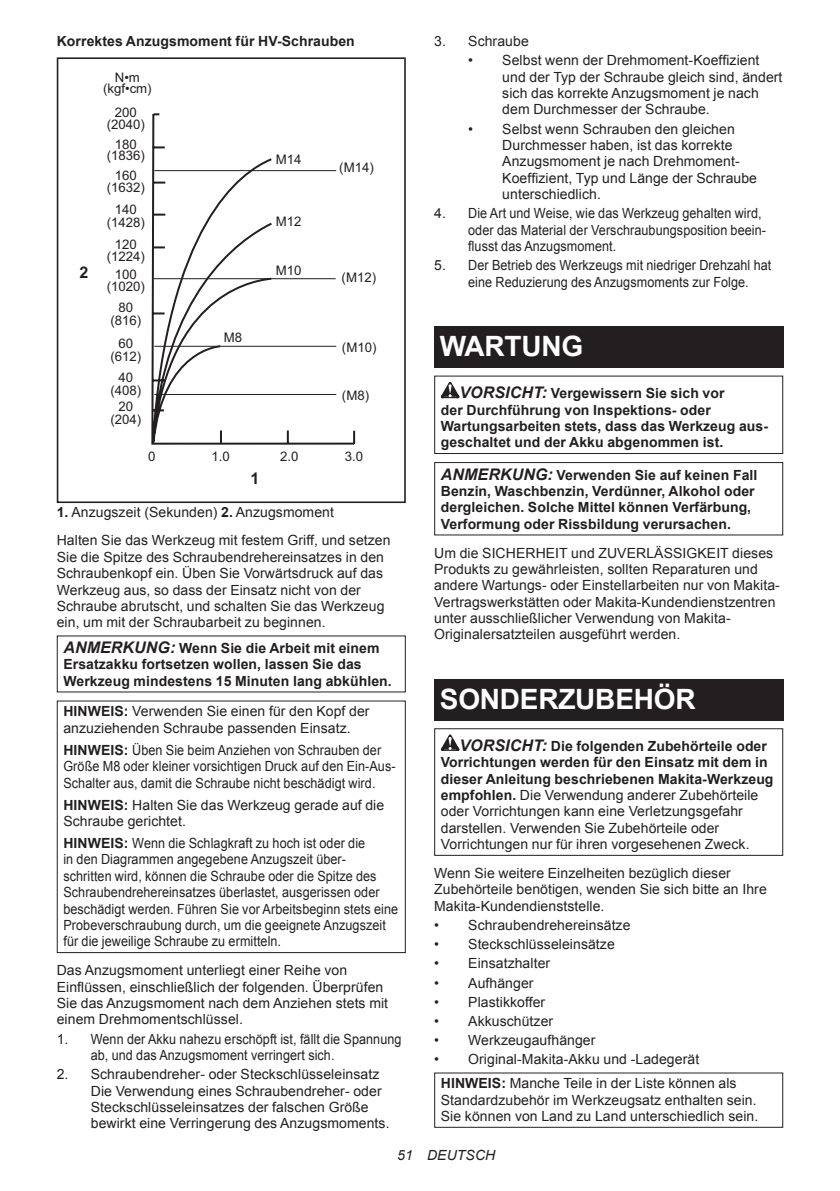
<style>
.page{position:relative;width:840px;height:1191px;background:#fff}
.page>*{position:absolute;margin:0;border:0;box-sizing:border-box;transform-origin:0 0}
.t1{font:700 28px "Arial";letter-spacing:-.01em;color:#fff}
.t2{font:700 16px "Arial";color:#231f20}
.t3{font:14px/16.4px "Arial";letter-spacing:.005em;color:#231f20}
.t4{font:14px/16.4px "Arial";letter-spacing:.005em;color:#231f20;scale:.9 1}
.t5{font:700 14px/16.4px "Arial";letter-spacing:.005em;color:#231f20}
.t6{font:italic 14px "Arial";letter-spacing:.005em;color:#231f20}
.t7{font:13.2px/12.4px "Arial";color:#231f20;text-align:center}
.s1{font-weight:700}
.s2{font-style:italic;font-size:16px}
.s3{font-weight:700;font-style:italic;font-size:16px}
</style>
<div class="page">
<div style="left:57px;top:57px;width:348px;height:446px;border:2px solid #231f20"></div>
<svg style="left:151px;top:113px;width:205px;height:332px"></svg>
<hr style="left:154px;top:170px;width:182px;height:1px;background:#231f20">
<hr style="left:154px;top:278px;width:181px;height:1px;background:#231f20">
<hr style="left:154px;top:346px;width:182px;height:1px;background:#231f20">
<hr style="left:154px;top:394px;width:182px;height:1px;background:#231f20">
<div style="left:57px;top:700px;width:348px;height:253px;border:1px solid #231f20"></div>
<div style="left:434px;top:326px;width:348px;height:41px;background:#231f20"></div>
<svg style="left:440px;top:382px;width:19px;height:16px"></svg>
<div style="left:434px;top:375px;width:348px;height:79px;border:1px solid #231f20"></div>
<div style="left:434px;top:462px;width:348px;height:73px;border:1px solid #231f20"></div>
<div style="left:434px;top:679px;width:348px;height:41px;background:#231f20"></div>
<svg style="left:440px;top:734px;width:19px;height:17px"></svg>
<div style="left:434px;top:728px;width:348px;height:128px;border:1px solid #231f20"></div>
<p class="t5" style="left:57px;top:33px;width:299px">Korrektes Anzugsmoment für HV-Schrauben</p>
<p class="t7" style="left:103px;top:73px;width:50px;line-height:10.6px">N•m (kgf•cm)</p>
<p class="t2" style="left:79px;top:261px;width:10px">2</p>
<p class="t7" style="left:107px;top:106px;width:40px">200 (2040)</p>
<p class="t7" style="left:107px;top:139px;width:40px;line-height:11.2px">180 (1836)</p>
<p class="t7" style="left:107px;top:169px;width:40px">160 (1632)</p>
<p class="t7" style="left:107px;top:203px;width:40px;line-height:13px">140 (1428)</p>
<p class="t7" style="left:107px;top:238px;width:40px;line-height:11.8px">120 (1224)</p>
<p class="t7" style="left:107px;top:268px;width:40px">100 (1020)</p>
<p class="t7" style="left:110px;top:301px;width:32px">80 (816)</p>
<p class="t7" style="left:110px;top:338px;width:32px">60 (612)</p>
<p class="t7" style="left:110px;top:371px;width:32px">40 (408)</p>
<p class="t7" style="left:110px;top:400px;width:32px;line-height:13px">20 (204)</p>
<p class="t7" style="left:148px;top:450px;width:9px">0</p>
<p class="t7" style="left:224px;top:331px;width:20px">M8</p>
<p class="t7" style="left:276px;top:153px;width:27px">M14</p>
<p class="t7" style="left:276px;top:215px;width:27px">M12</p>
<p class="t7" style="left:276px;top:265px;width:27px">M10</p>
<p class="t7" style="left:339px;top:161px;width:36px">(M14)</p>
<p class="t7" style="left:341px;top:271px;width:36px">(M12)</p>
<p class="t7" style="left:342px;top:341px;width:36px">(M10)</p>
<p class="t7" style="left:342px;top:389px;width:29px">(M8)</p>
<p class="t7" style="left:211px;top:450px;width:20px">1.0</p>
<p class="t7" style="left:280px;top:450px;width:20px">2.0</p>
<p class="t7" style="left:344px;top:450px;width:20px">3.0</p>
<p class="t2" style="left:250px;top:467px;width:10px">1</p>
<p class="t3" style="left:57px;top:497px;width:335px;line-height:28.8px"><span class="s1">1.</span> Anzugszeit (Sekunden) <span class="s1">2.</span> Anzugsmoment<br>Halten Sie das Werkzeug mit festem Griff, und setzen</p>
<p class="t3" style="left:57px;top:549px;width:329px">Sie die Spitze des Schraubendrehereinsatzes in den Schraubenkopf ein. Üben Sie Vorwärtsdruck auf das Werkzeug aus, so dass der Einsatz nicht von der Schraube abrutscht, und schalten Sie das Werkzeug ein, um mit der Schraubarbeit zu beginnen.</p>
<p class="t5" style="left:63px;top:640px;width:330px"><span class="s2">ANMERKUNG:</span> Wenn Sie die Arbeit mit einem<br>Ersatzakku fortsetzen wollen, lassen Sie das<br>Werkzeug mindestens 15 Minuten lang abkühlen.</p>
<p class="t3" style="left:63px;top:703px;width:307px"><span class="s1">HINWEIS:</span> Verwenden Sie einen für den Kopf der anzuziehenden Schraube passenden Einsatz.</p>
<p class="t4" style="left:63px;top:742px;width:370px"><span class="s1">HINWEIS:</span> Üben Sie beim Anziehen von Schrauben der<br>Größe M8 oder kleiner vorsichtigen Druck auf den Ein-Aus-<br>Schalter aus, damit die Schraube nicht beschädigt wird.</p>
<p class="t3" style="left:63px;top:796px;width:322px"><span class="s1">HINWEIS:</span> Halten Sie das Werkzeug gerade auf die<br>Schraube gerichtet.</p>
<p class="t4" style="left:63px;top:835px;width:373px"><span class="s1">HINWEIS:</span> Wenn die Schlagkraft zu hoch ist oder die<br>in den Diagrammen angegebene Anzugszeit über-<br>schritten wird, können die Schraube oder die Spitze des Schraubendrehereinsatzes überlastet, ausgerissen oder beschädigt werden. Führen Sie vor Arbeitsbeginn stets eine Probeverschraubung durch, um die geeignete Anzugszeit für die jeweilige Schraube zu ermitteln.</p>
<p class="t3" style="left:57px;top:962px;width:333px">Das Anzugsmoment unterliegt einer Reihe von Einflüssen, einschließlich der folgenden. Überprüfen Sie das Anzugsmoment nach dem Anziehen stets mit einem Drehmomentschlüssel.</p>
<p class="t3" style="left:91px;top:1030px;width:312px;text-indent:-34px">1. Wenn der Akku nahezu erschöpft ist, fällt die Spannung ab, und das Anzugsmoment verringert sich.</p>
<p class="t3" style="left:91px;top:1066px;width:300px;text-indent:-34px">2. Schraubendreher- oder Steckschlüsseleinsatz Die Verwendung eines Schraubendreher- oder Steckschlüsseleinsatzes der falschen Größe bewirkt eine Verringerung des Anzugsmoments.</p>
<p class="t3" style="left:434px;top:33px;width:96px">3. Schraube</p>
<p class="t3" style="left:502px;top:52px;width:281px;text-indent:-34px">• Selbst wenn der Drehmoment-Koeffizient und der Typ der Schraube gleich sind, ändert sich das korrekte Anzugsmoment je nach dem Durchmesser der Schraube.</p>
<p class="t3" style="left:502px;top:121px;width:256px;text-indent:-34px">• Selbst wenn Schrauben den gleichen Durchmesser haben, ist das korrekte Anzugsmoment je nach Drehmoment-Koeffizient, Typ und Länge der Schraube unterschiedlich.</p>
<p class="t3" style="left:468px;top:205px;width:299px;text-indent:-34px">4. Die Art und Weise, wie das Werkzeug gehalten wird, oder das Material der Verschraubungsposition beein&shy;flusst das Anzugsmoment.</p>
<p class="t3" style="left:468px;top:257px;width:304px;text-indent:-34px">5. Der Betrieb des Werkzeugs mit niedriger Drehzahl hat eine Reduzierung des Anzugsmoments zur Folge.</p>
<h1 class="t1" style="left:439px;top:328px;width:145px">WARTUNG</h1>
<p class="t5" style="left:440px;top:385px;width:328px;text-indent:19px"><span class="s2">VORSICHT:</span> Vergewissern Sie sich vor<br>der Durchführung von Inspektions- oder Wartungsarbeiten stets, dass das Werkzeug aus&shy;geschaltet und der Akku abgenommen ist.</p>
<p class="t5" style="left:440px;top:467px;width:318px"><span class="s2">ANMERKUNG:</span> Verwenden Sie auf keinen Fall Benzin, Waschbenzin, Verdünner, Alkohol oder dergleichen. Solche Mittel können Verfärbung, Verformung oder Rissbildung verursachen.</p>
<p class="t3" style="left:434px;top:544px;width:347px">Um die SICHERHEIT und ZUVERLÄSSIGKEIT dieses Produkts zu gewährleisten, sollten Reparaturen und andere Wartungs- oder Einstellarbeiten nur von Makita-Vertragswerkstätten oder Makita-Kundendienstzentren unter ausschließlicher Verwendung von Makita-Originalersatzteilen ausgeführt werden.</p>
<h1 class="t1" style="left:439px;top:680px;width:257px">SONDERZUBEHÖR</h1>
<p class="t3" style="left:440px;top:738px;width:334px;text-indent:19px"><span class="s3">VORSICHT:</span> <span class="s1">Die folgenden Zubehörteile oder Vorrichtungen werden für den Einsatz mit dem in dieser Anleitung beschriebenen Makita-Werkzeug empfohlen.</span> Die Verwendung anderer Zubehörteile oder Vorrichtungen kann eine Verletzungsgefahr darstellen. Verwenden Sie Zubehörteile oder Vorrichtungen nur für ihren vorgesehenen Zweck.</p>
<p class="t3" style="left:434px;top:865px;width:334px">Wenn Sie weitere Einzelheiten bezüglich dieser<br>Zubehörteile benötigen, wenden Sie sich bitte an Ihre<br>Makita-Kundendienststelle.</p>
<p class="t3" style="left:434px;top:917px;width:198px">• Schraubendrehereinsätze</p>
<p class="t3" style="left:434px;top:936px;width:182px">• Steckschlüsseleinsätze</p>
<p class="t3" style="left:434px;top:955px;width:117px">• Einsatzhalter</p>
<p class="t3" style="left:434px;top:974px;width:101px">• Aufhänger</p>
<p class="t3" style="left:434px;top:993px;width:112px">• Plastikkoffer</p>
<p class="t3" style="left:434px;top:1013px;width:120px">• Akkuschützer</p>
<p class="t3" style="left:434px;top:1032px;width:163px">• Werkzeugaufhänger</p>
<p class="t3" style="left:440px;top:1047px;width:297px;line-height:23.8px;text-indent:-7px">• Original-Makita-Akku und -Ladegerät<br><span class="s1">HINWEIS:</span> Manche Teile in der Liste können als</p>
<p class="t3" style="left:440px;top:1091px;width:319px">Standardzubehör im Werkzeugsatz enthalten sein.<br>Sie können von Land zu Land unterschiedlich sein.</p>
<p class="t6" style="left:397px;top:1146px;width:99px">51 DEUTSCH</p>
</div>
